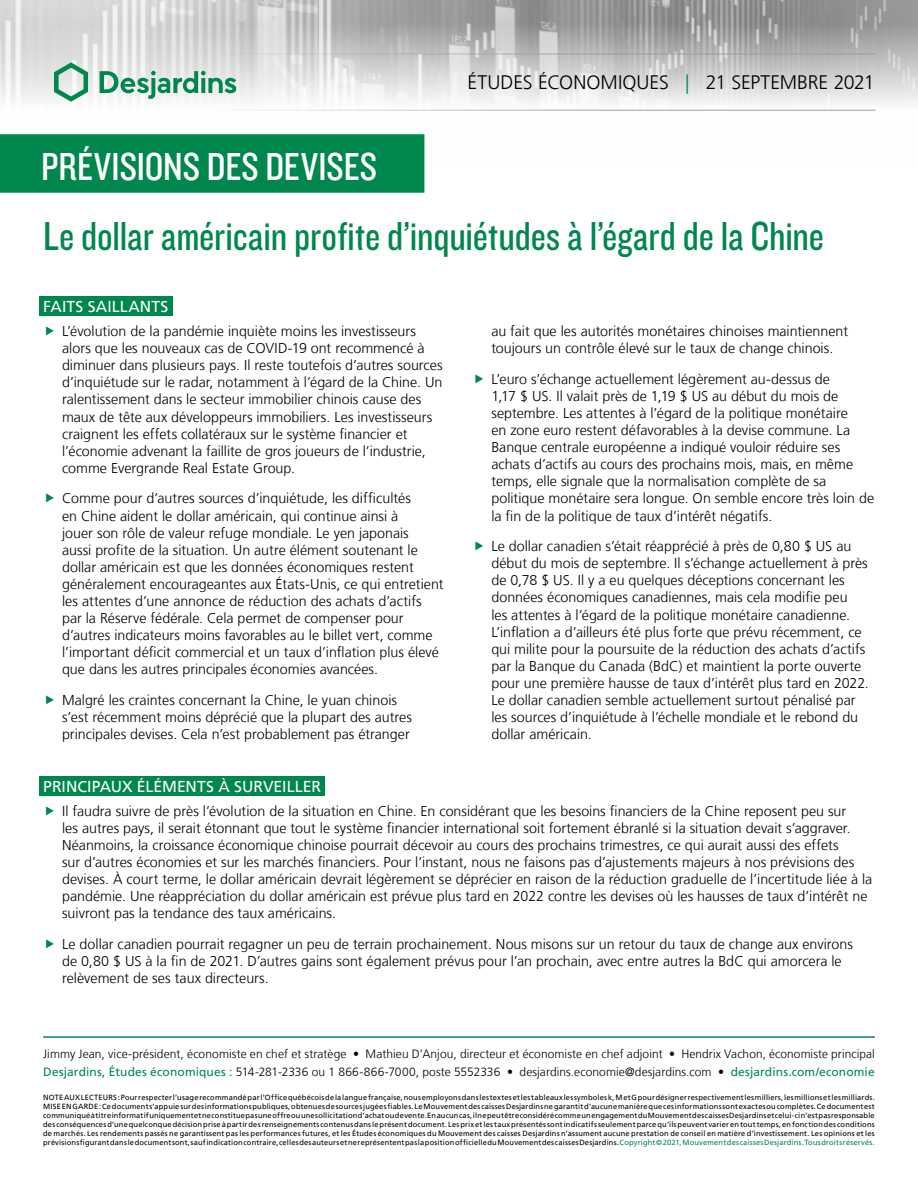
<style>
.page{position:relative;width:918px;height:1188px;background:#fff}
.page>*{position:absolute;margin:0;border:0;box-sizing:border-box;transform-origin:0 0}
.t1{font:42px "Knockout 29 Junior Ltweight";letter-spacing:-.005em;color:#00874e}
.t2{font:40.5px "Knockout 29 Junior Ltweight";color:#fff}
.t3{font:300 19.5px "Frutiger LT";letter-spacing:-.005em;color:#000}
.t4{font:15.75px "Frutiger LT";letter-spacing:.005em;color:#fff}
.t5{font:300 14.25px/17.1px "Frutiger LT";color:#000}
.t6{font:300 12px/18.1px "Frutiger LT";letter-spacing:.005em;color:#000}
.t7{font:7.5px/9px "Frutiger LT";letter-spacing:.025em;color:#000;text-align:justify}
.s1{color:#00874e}
.s2{font-weight:400;color:#00874e}
</style>
<div class="page">
<img style="left:0;top:0;width:918px;height:164px">
<hr style="left:43px;top:54px;width:832px;height:1px;background:#9d9d9c">
<hr style="left:43px;top:110px;width:832px;height:1px;background:#9d9d9c">
<svg style="left:54px;top:62px;width:34px;height:40px"></svg>
<svg style="left:100px;top:71px;width:136px;height:28px"></svg>
<div style="left:0;top:135px;width:424px;height:57px;background:#00874e"></div>
<div style="left:0;top:134px;width:424px;height:59px;border:2px solid #00874e"></div>
<hr style="left:43px;top:1036px;width:832px;height:2px;background:#00874e">
<div style="left:39px;top:296px;width:133px;height:20px;background:#00874e"></div>
<div style="left:39px;top:776px;width:286px;height:20px;background:#00874e"></div>
<h2 class="t2" style="left:41px;top:140px;width:338px">PRÉVISIONS DES DEVISES</h2>
<h3 class="t3" style="left:468px;top:72px;width:409px">ÉTUDES ÉCONOMIQUES <span class="s1">|</span> 21 SEPTEMBRE 2021</h3>
<h1 class="t1" style="left:43px;top:209px;width:782px">Le dollar américain profite d’inquiétudes à l’égard de la Chine</h1>
<p class="t4" style="left:43px;top:297px;width:127px">FAITS SAILLANTS</p>
<p class="t5" style="left:62px;top:323px;width:382px">L’évolution de la pandémie inquiète moins les investisseurs alors que les nouveaux cas de COVID‑19 ont recommencé à diminuer dans plusieurs pays. Il reste toutefois d’autres sources d’inquiétude sur le radar, notamment à l’égard de la Chine. Un ralentissement dans le secteur immobilier chinois cause des maux de tête aux développeurs immobiliers. Les investisseurs craignent les effets collatéraux sur le système financier et l’économie advenant la faillite de gros joueurs de l’industrie, comme Evergrande Real Estate Group.</p>
<p class="t5" style="left:62px;top:490px;width:383px">Comme pour d’autres sources d’inquiétude, les difficultés<br>en Chine aident le dollar américain, qui continue ainsi à<br>jouer son rôle de valeur refuge mondiale. Le yen japonais<br>aussi profite de la situation. Un autre élément soutenant le dollar américain est que les données économiques restent généralement encourageantes aux États‑Unis, ce qui entretient les attentes d’une annonce de réduction des achats d’actifs par la Réserve fédérale. Cela permet de compenser pour d’autres indicateurs moins favorables au le billet vert, comme l’important déficit commercial et un taux d’inflation plus élevé que dans les autres principales économies avancées.</p>
<p class="t5" style="left:62px;top:692px;width:351px">Malgré les craintes concernant la Chine, le yuan chinois s’est récemment moins déprécié que la plupart des autres principales devises. Cela n’est probablement pas étranger</p>
<p class="t5" style="left:491px;top:323px;width:358px">au fait que les autorités monétaires chinoises maintiennent toujours un contrôle élevé sur le taux de change chinois.</p>
<p class="t5" style="left:491px;top:370px;width:384px">L’euro s’échange actuellement légèrement au-dessus de<br>1,17 $ US. Il valait près de 1,19 $ US au début du mois de septembre. Les attentes à l’égard de la politique monétaire<br>en zone euro restent défavorables à la devise commune. La Banque centrale européenne a indiqué vouloir réduire ses achats d’actifs au cours des prochains mois, mais, en même temps, elle signale que la normalisation complète de sa politique monétaire sera longue. On semble encore très loin de la fin de la politique de taux d’intérêt négatifs.</p>
<p class="t5" style="left:491px;top:538px;width:379px">Le dollar canadien s’était réapprécié à près de 0,80 $ US au début du mois de septembre. Il s’échange actuellement à près de 0,78 $ US. Il y a eu quelques déceptions concernant les données économiques canadiennes, mais cela modifie peu<br>les attentes à l’égard de la politique monétaire canadienne.<br>L’inflation a d’ailleurs été plus forte que prévu récemment, ce qui milite pour la poursuite de la réduction des achats d’actifs par la Banque du Canada (BdC) et maintient la porte ouverte pour une première hausse de taux d’intérêt plus tard en 2022.<br>Le dollar canadien semble actuellement surtout pénalisé par les sources d’inquiétude à l’échelle mondiale et le rebond du dollar américain.</p>
<p class="t4" style="left:43px;top:777px;width:279px">PRINCIPAUX ÉLÉMENTS À SURVEILLER</p>
<p class="t5" style="left:62px;top:803px;width:812px">Il faudra suivre de près l’évolution de la situation en Chine. En considérant que les besoins financiers de la Chine reposent peu sur<br>les autres pays, il serait étonnant que tout le système financier international soit fortement ébranlé si la situation devait s’aggraver.<br>Néanmoins, la croissance économique chinoise pourrait décevoir au cours des prochains trimestres, ce qui aurait aussi des effets<br>sur d’autres économies et sur les marchés financiers. Pour l’instant, nous ne faisons pas d’ajustements majeurs à nos prévisions des devises. À court terme, le dollar américain devrait légèrement se déprécier en raison de la réduction graduelle de l’incertitude liée à la pandémie. Une réappréciation du dollar américain est prévue plus tard en 2022 contre les devises où les hausses de taux d’intérêt ne suivront pas la tendance des taux américains.</p>
<p class="t5" style="left:62px;top:936px;width:792px">Le dollar canadien pourrait regagner un peu de terrain prochainement. Nous misons sur un retour du taux de change aux environs de 0,80 $ US à la fin de 2021. D’autres gains sont également prévus pour l’an prochain, avec entre autres la BdC qui amorcera le relèvement de ses taux directeurs.</p>
<p class="t6" style="left:43px;top:1045px;width:833px">Jimmy Jean, vice-président, économiste en chef et stratège • Mathieu D’Anjou, directeur et économiste en chef adjoint • Hendrix Vachon, économiste principal<br><span class="s2">Desjardins, Études économiques :</span> 514‑281‑2336 ou 1 866‑866‑7000, poste 5552336 • desjardins.economie@desjardins.com • <span class="s2">desjardins.com/economie</span></p>
<p class="t7" style="left:43px;top:1093px;width:833px">NOTE AUX LECTEURS: Pour respecter l’usage recommandé par l’Office québécois de la langue française, nous employons dans les textes et les tableaux les symboles k, M et G pour désigner respectivement les milliers, les millions et les milliards.<br>MISE EN GARDE: Ce document s’appuie sur des informations publiques, obtenues de sources jugées fiables. Le Mouvement des caisses Desjardins ne garantit d’aucune manière que ces informations sont exactes ou complètes. Ce document est communiqué à titre informatif uniquement et ne constitue pas une offre ou une sollicitation d’achat ou de vente. En aucun cas, il ne peut être considéré comme un engagement du Mouvement des caisses Desjardins et celui-ci n’est pas responsable des conséquences d’une quelconque décision prise à partir des renseignements contenus dans le présent document. Les prix et les taux présentés sont indicatifs seulement parce qu’ils peuvent varier en tout temps, en fonction des conditions de marchés. Les rendements passés ne garantissent pas les performances futures, et les Études économiques du Mouvement des caisses Desjardins n’assument aucune prestation de conseil en matière d’investissement. Les opinions et les prévisions figurant dans le document sont, sauf indication contraire, celles des auteurs et ne représentent pas la position officielle du Mouvement des caisses Desjardins. <span class="s1">Copyright©2021, Mouvement des caisses Desjardins. Tous droits réservés.</span></p>
</div>
